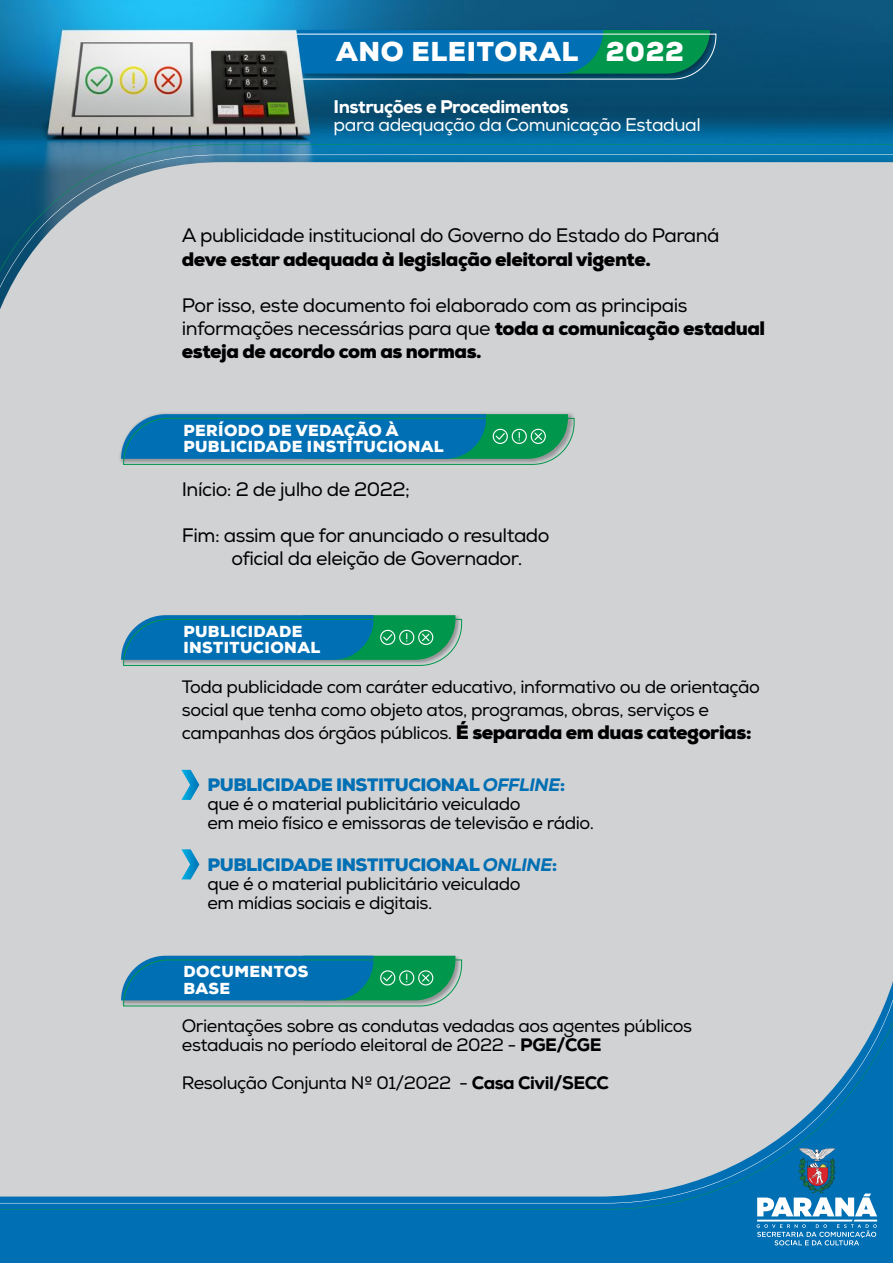
<style>
.page{position:relative;width:893px;height:1263px;background:#fff}
.page>*{position:absolute;margin:0;border:0;box-sizing:border-box;transform-origin:0 0}
.t1{font:900 27.3px "Nexa";letter-spacing:.025em;color:#fff}
.t2{font:19.5px/23.1px "Nexa";letter-spacing:-.025em;color:#000001}
.t3{font:900 19.5px "Nexa";letter-spacing:-.025em;color:#000001}
.t4{font:18.3px "Nexa";letter-spacing:-.025em;color:#fff}
.t5{font:800 18.3px "Nexa";letter-spacing:-.025em;color:#fff}
.t6{font:18px/19.2px "Nexa";letter-spacing:-.025em;color:#000001}
.t7{font:900 15.9px/16.5px "Nexa";letter-spacing:.025em;color:#fff}
.s1{font-weight:900}
.s2{font-weight:900;font-size:19.5px}
.s3{font-weight:900;color:#006fb3}
.s4{font-weight:800;font-style:italic;color:#006fb3}
.s5{font-weight:800}
</style>
<div class="page">
<img style="left:0;top:0;width:691px;height:144px">
<img style="left:691px;top:0;width:202px;height:144px">
<div style="left:0;top:424px;width:893px;height:839px;background:#006fb3"></div>
<img style="left:294px;top:28px;width:423px;height:52px">
<svg style="left:296px;top:30px;width:420px;height:49px;background:#0b7895"></svg>
<div style="left:0;top:154px;width:893px;height:1049px;background:#d1d2d4"></div>
<svg style="left:757px;top:1148px;width:120px;height:97px"></svg>
<img style="left:118px;top:411px;width:459px;height:57px">
<svg style="left:121px;top:414px;width:453px;height:51px"></svg>
<div style="left:118px;top:612px;width:344px;height:55px;background:#d1d2d4"></div>
<svg style="left:121px;top:615px;width:341px;height:51px"></svg>
<img style="left:118px;top:953px;width:344px;height:54px">
<svg style="left:121px;top:956px;width:341px;height:50px"></svg>
<svg style="left:181px;top:849px;width:18px;height:30px"></svg>
<svg style="left:181px;top:770px;width:18px;height:30px"></svg>
<h1 class="t1" style="left:336px;top:34px;width:350px">ANO ELEITORAL 2022</h1>
<p class="t5" style="left:334px;top:95px;width:237px">Instruções e Procedimentos</p>
<p class="t4" style="left:334px;top:113px;width:369px">para adequação da Comunicação Estadual</p>
<p class="t2" style="left:182px;top:225px;width:539px">A publicidade institucional do Governo do Estado do Paraná</p>
<p class="t3" style="left:182px;top:246px;width:471px">deve estar adequada à legislação eleitoral vigente.</p>
<p class="t2" style="left:182px;top:294px;width:585px">Por isso, este documento foi elaborado com as principais informações necessárias para que <span class="s1">toda a comunicação estadual esteja de acordo com as normas.</span></p>
<p class="t7" style="left:183px;top:422px;width:262px">PERÍODO DE VEDAÇÃO À<br>PUBLICIDADE INSTITUCIONAL</p>
<p class="t2" style="left:182px;top:478px;width:230px">Início: 2 de julho de 2022;</p>
<p class="t2" style="left:231px;top:524px;width:320px;text-indent:-50px">Fim: assim que for anunciado o resultado oficial da eleição de Governador.</p>
<p class="t7" style="left:183px;top:623px;width:138px">PUBLICIDADE<br>INSTITUCIONAL</p>
<p class="t6" style="left:182px;top:676px;width:579px;line-height:23.1px">Toda publicidade com caráter educativo, informativo ou de orientação social que tenha como objeto atos, programas, obras, serviços e campanhas dos órgãos públicos. <span class="s2">É separada em duas categorias:</span></p>
<p class="t6" style="left:207px;top:775px;width:388px"><span class="s3">PUBLICIDADE INSTITUCIONAL</span> <span class="s4">OFFLINE</span><span class="s3">: </span>que é o material publicitário veiculado<br>em meio físico e emissoras de televisão e rádio.</p>
<p class="t6" style="left:207px;top:855px;width:352px"><span class="s3">PUBLICIDADE INSTITUCIONAL</span> <span class="s4">ONLINE</span><span class="s3">: </span>que é o material publicitário veiculado<br>em mídias sociais e digitais.</p>
<p class="t7" style="left:183px;top:963px;width:127px">DOCUMENTOS<br>BASE</p>
<p class="t6" style="left:182px;top:1016px;width:512px">Orientações sobre as condutas vedadas aos agentes públicos estaduais no período eleitoral de 2022 - <span class="s5">PGE/CGE</span></p>
<p class="t6" style="left:182px;top:1074px;width:429px">Resolução Conjunta Nº 01/2022 - <span class="s5">Casa Civil/SECC</span></p>
</div>
